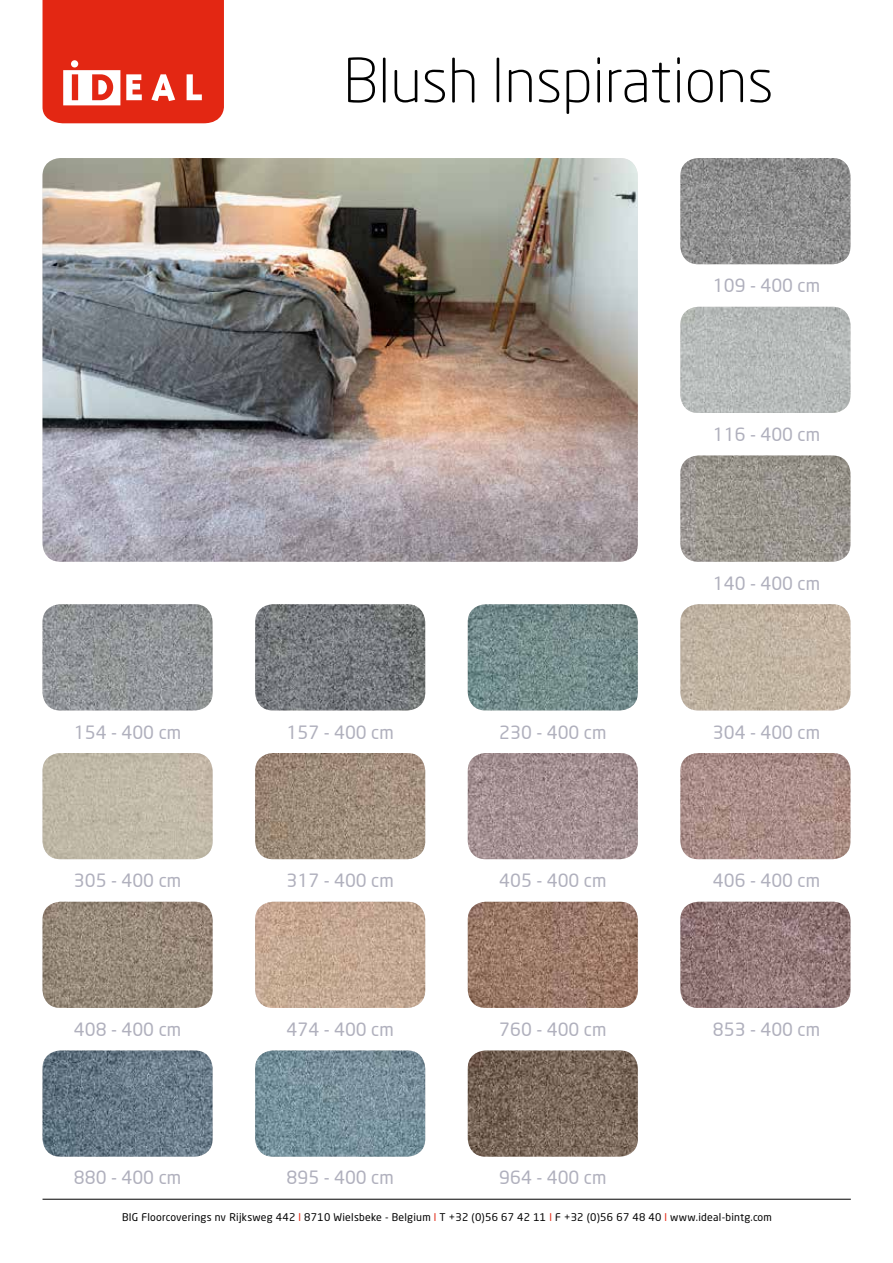
<style>
.page{position:relative;width:893px;height:1263px;background:#fff}
.page>*{position:absolute;margin:0;border:0;box-sizing:border-box;transform-origin:0 0}
.t1{font:300 60px "Neo Sans Std";color:#000}
.t2{font:18px "Neo Sans";color:#b0b0bd}
.t3{font:10.5px "Neo Sans Std";letter-spacing:.025em;color:#000}
.s1{color:#e32713}
</style>
<div class="page">
<hr style="left:43px;top:1199px;width:808px;height:1px;background:#000">
<svg style="left:43px;top:0;width:181px;height:123px;background:#e63f2d"></svg>
<img style="left:680px;top:158px;width:170px;height:106px">
<img style="left:680px;top:307px;width:170px;height:106px">
<img style="left:43px;top:158px;width:595px;height:404px">
<img style="left:680px;top:455px;width:170px;height:107px">
<img style="left:43px;top:604px;width:170px;height:106px">
<img style="left:255px;top:604px;width:170px;height:106px">
<img style="left:468px;top:604px;width:170px;height:106px">
<img style="left:680px;top:604px;width:170px;height:106px">
<img style="left:43px;top:753px;width:170px;height:106px">
<img style="left:255px;top:753px;width:170px;height:106px">
<img style="left:468px;top:753px;width:170px;height:106px">
<img style="left:680px;top:753px;width:170px;height:106px">
<img style="left:43px;top:902px;width:170px;height:106px">
<img style="left:255px;top:902px;width:170px;height:106px">
<img style="left:468px;top:902px;width:170px;height:106px">
<img style="left:680px;top:902px;width:170px;height:106px">
<img style="left:43px;top:1050px;width:170px;height:107px">
<img style="left:255px;top:1050px;width:170px;height:107px">
<img style="left:468px;top:1050px;width:170px;height:107px">
<h1 class="t1" style="left:343px;top:45px;width:432px">Blush Inspirations</h1>
<p class="t2" style="left:713px;top:275px;width:109px">109 - 400 cm</p>
<p class="t2" style="left:713px;top:423px;width:109px">116 - 400 cm</p>
<p class="t2" style="left:713px;top:572px;width:109px">140 - 400 cm</p>
<p class="t2" style="left:74px;top:721px;width:109px">154 - 400 cm</p>
<p class="t2" style="left:287px;top:721px;width:109px">157 - 400 cm</p>
<p class="t2" style="left:499px;top:721px;width:109px">230 - 400 cm</p>
<p class="t2" style="left:713px;top:721px;width:109px">304 - 400 cm</p>
<p class="t2" style="left:74px;top:869px;width:109px">305 - 400 cm</p>
<p class="t2" style="left:287px;top:869px;width:109px">317 - 400 cm</p>
<p class="t2" style="left:499px;top:869px;width:109px">405 - 400 cm</p>
<p class="t2" style="left:713px;top:869px;width:109px">406 - 400 cm</p>
<p class="t2" style="left:74px;top:1018px;width:109px">408 - 400 cm</p>
<p class="t2" style="left:287px;top:1018px;width:109px">474 - 400 cm</p>
<p class="t2" style="left:499px;top:1018px;width:109px">760 - 400 cm</p>
<p class="t2" style="left:713px;top:1018px;width:109px">853 - 400 cm</p>
<p class="t2" style="left:74px;top:1167px;width:109px">880 - 400 cm</p>
<p class="t2" style="left:287px;top:1167px;width:109px">895 - 400 cm</p>
<p class="t2" style="left:499px;top:1167px;width:109px">964 - 400 cm</p>
<p class="t3" style="left:122px;top:1210px;width:651px">BIG Floorcoverings nv Rijksweg 442 <span class="s1">l</span> 8710 Wielsbeke - Belgium <span class="s1">l</span> T +32 (0)56 67 42 11 <span class="s1">l</span> F +32 (0)56 67 48 40 <span class="s1">l</span> www.ideal-bintg.com</p>
</div>
